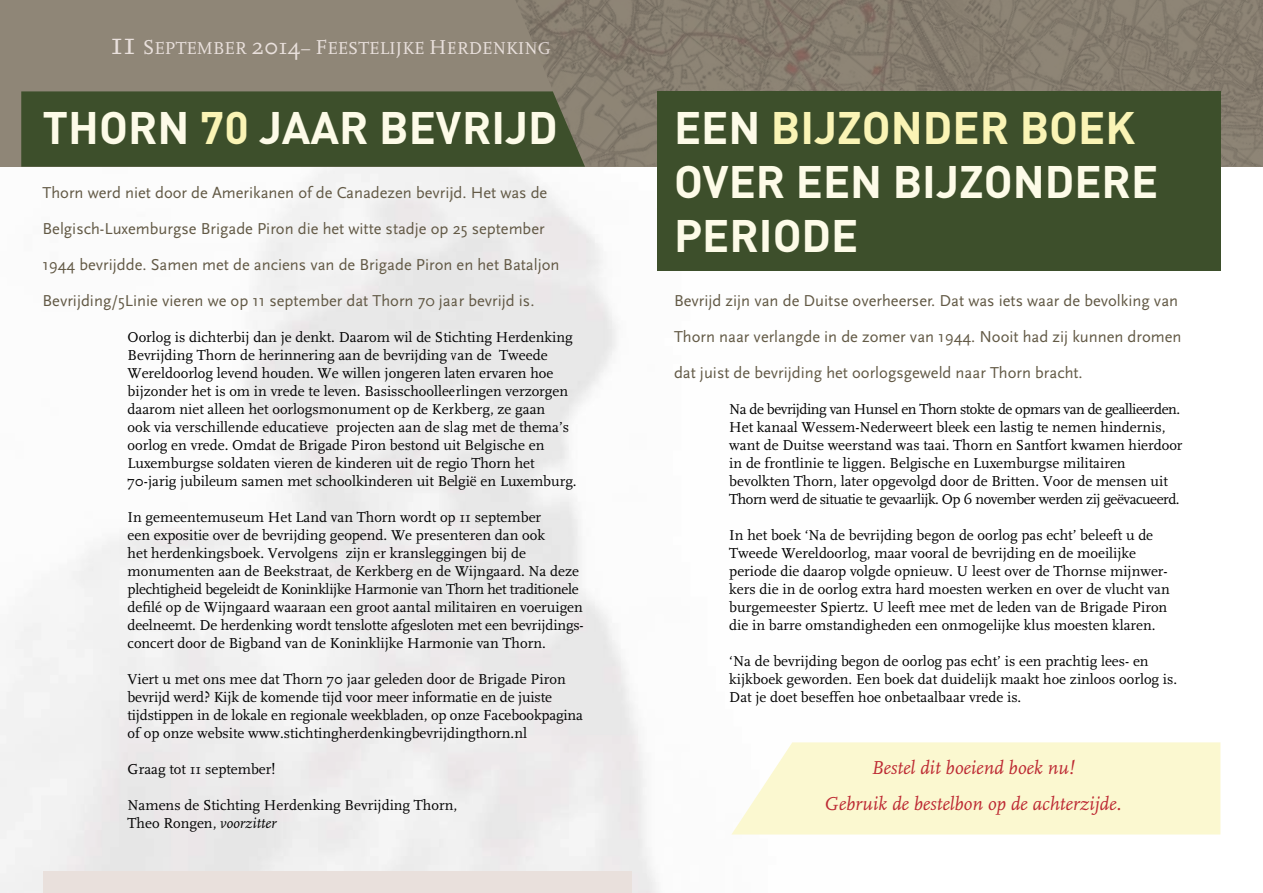
<style>
.page{position:relative;width:1263px;height:893px;background:#fff}
.page>*{position:absolute;margin:0;border:0;box-sizing:border-box;transform-origin:0 0}
.t1{font:700 45px/54px "DIN";color:#fdfbe8}
.t2{font:italic 19.5px/36px "FF Scala";color:#bd2a33;text-align:center}
.t3{font:18px "FF Scala";color:#e9e0dc}
.t4{font:16.5px/36px "Scala Sans";color:#625945}
.t5{font:15px/18px "FF Scala";color:#000}
.s1{font-size:33px}
.s2{font-size:21px}
.s3{font-size:24px}
.s4{color:#faf4b5}
.s5{font-style:italic}
</style>
<div class="page">
<div style="left:0;top:0;width:1263px;height:167px;background:#8f8677"></div>
<div style="left:21px;top:91px;width:489px;height:76px;background:#3d4f2b"></div>
<div style="left:43px;top:872px;width:588px;height:21px;background:#e9e0dc"></div>
<svg style="left:731px;top:742px;width:489px;height:92px;background:#fbf8d3"></svg>
<img style="left:510px;top:0;width:753px;height:167px">
<div style="left:657px;top:91px;width:563px;height:180px;background:#3d4f2b"></div>
<p class="t3" style="left:110px;top:38px;width:442px"><span class="s1">11</span> <span class="s2">S</span>EPTEMBER <span class="s3">2014</span>– <span class="s2">F</span>EESTELIJKE <span class="s2">H</span>ERDENKING</p>
<h1 class="t1" style="left:43px;top:99px;width:517px">THORN <span class="s4">70</span> JAAR BEVRIJD</h1>
<p class="t4" style="left:43px;top:175px;width:519px">Thorn werd niet door de Amerikanen of de Canadezen bevrijd. Het was de Belgisch-Luxemburgse Brigade Piron die het witte stadje op 25 september 1944 bevrijdde. Samen met de anciens van de Brigade Piron en het Bataljon Bevrijding/5Linie vieren we op 11 september dat Thorn 70 jaar bevrijd is.</p>
<p class="t5" style="left:128px;top:328px;width:451px">Oorlog is dichterbij dan je denkt. Daarom wil de Stichting Herdenking Bevrijding Thorn de herinnering aan de bevrijding van de Tweede Wereldoorlog levend houden. We willen jongeren laten ervaren hoe bijzonder het is om in vrede te leven. Basisschoolleerlingen verzorgen daarom niet alleen het oorlogsmonument op de Kerkberg, ze gaan<br>ook via verschillende educatieve projecten aan de slag met de thema’s oorlog en vrede. Omdat de Brigade Piron bestond uit Belgische en Luxemburgse soldaten vieren de kinderen uit de regio Thorn het 70-jarig jubileum samen met schoolkinderen uit België en Luxemburg.</p>
<p class="t5" style="left:128px;top:508px;width:458px">In gemeentemuseum Het Land van Thorn wordt op 11 september<br>een expositie over de bevrijding geopend. We presenteren dan ook<br>het herdenkingsboek. Vervolgens zijn er kransleggingen bij de monumenten aan de Beekstraat, de Kerkberg en de Wijngaard. Na deze plechtigheid begeleidt de Koninklijke Harmonie van Thorn het traditionele defilé op de Wijngaard waaraan een groot aantal militairen en voeruigen deelneemt. De herdenking wordt tenslotte afgesloten met een bevrijdings&shy;concert door de Bigband van de Koninklijke Harmonie van Thorn.</p>
<p class="t5" style="left:128px;top:670px;width:457px">Viert u met ons mee dat Thorn 70 jaar geleden door de Brigade Piron bevrijd werd? Kijk de komende tijd voor meer informatie en de juiste tijdstippen in de lokale en regionale weekbladen, op onze Facebookpagina of op onze website www.stichtingherdenkingbevrijdingthorn.nl</p>
<p class="t5" style="left:128px;top:760px;width:149px">Graag tot 11 september!</p>
<p class="t5" style="left:128px;top:796px;width:331px">Namens de Stichting Herdenking Bevrijding Thorn,<br>Theo Rongen, <span class="s5">voorzitter</span></p>
<h1 class="t1" style="left:674px;top:99px;width:486px">EEN <span class="s4">BIJZONDER BOEK<br></span>OVER EEN BIJZONDERE<br>PERIODE</h1>
<p class="t4" style="left:674px;top:283px;width:509px">Bevrijd zijn van de Duitse overheerser. Dat was iets waar de bevolking van<br>Thorn naar verlangde in de zomer van 1944. Nooit had zij kunnen dromen dat juist de bevrijding het oorlogsgeweld naar Thorn bracht.</p>
<p class="t5" style="left:729px;top:400px;width:455px">Na de bevrijding van Hunsel en Thorn stokte de opmars van de geallieerden.<br>Het kanaal Wessem-Nederweert bleek een lastig te nemen hindernis, want de Duitse weerstand was taai. Thorn en Santfort kwamen hierdoor in de frontlinie te liggen. Belgische en Luxemburgse militairen bevolkten Thorn, later opgevolgd door de Britten. Voor de mensen uit Thorn werd de situatie te gevaarlijk. Op 6 november werden zij geëvacueerd.</p>
<p class="t5" style="left:729px;top:526px;width:442px">In het boek ‘Na de bevrijding begon de oorlog pas echt’ beleeft u de Tweede Wereldoorlog, maar vooral de bevrijding en de moeilijke periode die daarop volgde opnieuw. U leest over de Thornse mijnwer&shy;kers die in de oorlog extra hard moesten werken en over de vlucht van burgemeester Spiertz. U leeft mee met de leden van de Brigade Piron die in barre omstandigheden een onmogelijke klus moesten klaren.</p>
<p class="t5" style="left:729px;top:652px;width:449px">‘Na de bevrijding begon de oorlog pas echt’ is een prachtig lees- en kijkboek geworden. Een boek dat duidelijk maakt hoe zinloos oorlog is.<br>Dat je doet beseffen hoe onbetaalbaar vrede is.</p>
<h2 class="t2" style="left:824px;top:750px;width:299px">Bestel dit boeiend boek nu!<br>Gebruik de bestelbon op de achterzijde.</h2>
</div>
